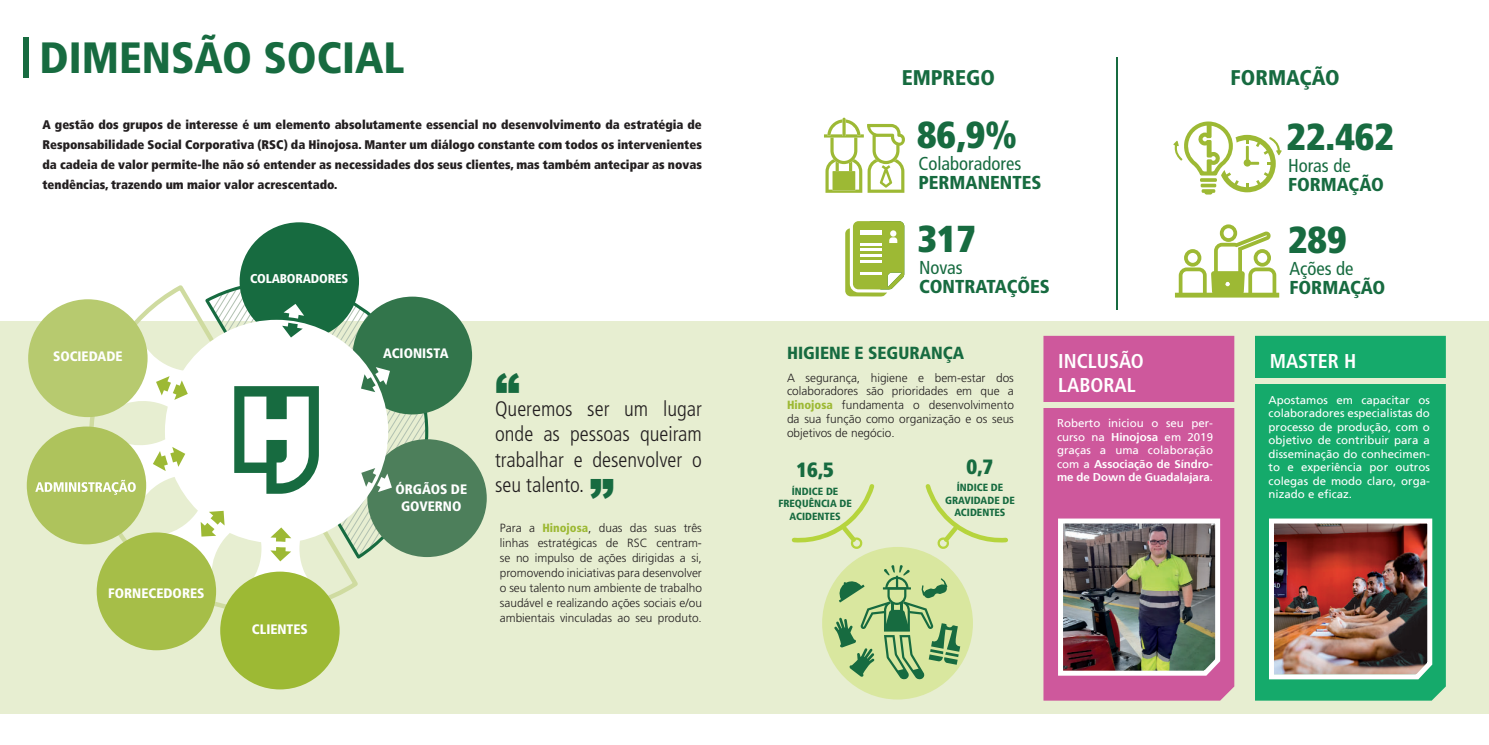
<style>
.page{position:relative;width:1489px;height:745px;background:#fff}
.page>*{position:absolute;margin:0;border:0;box-sizing:border-box;transform-origin:0 0}
.t1{font:900 49px "Arial";color:#176b40}
.t2{font:900 condensed 43.75px "Frutiger LT Std";color:#176b40}
.t3{font:900 condensed 37.5px "Frutiger LT Std";color:#176b40}
.t4{font:900 condensed 21.25px "Frutiger LT Std";color:#176b40}
.t5{font:300 condensed 21px/25.1px "Frutiger LT Std";color:#231f20;text-align:justify}
.t6{font:900 condensed 20.62px "Frutiger LT Std";color:#176b40}
.t7{font:700 condensed 20px/24px "Frutiger LT Std";color:#fff}
.t8{font:900 condensed 18.75px "Frutiger LT Std";color:#176b40}
.t9{font:condensed 18.75px "Frutiger LT Std";color:#176b40}
.t10{font:900 condensed 17.5px "Frutiger LT Std";color:#176b40}
.t11{font:900 condensed 13.62px/16.4px "Frutiger LT Std";color:#fff;text-align:center}
.t12{font:900 condensed 12.75px "Frutiger LT Std";letter-spacing:-.015em;color:#fff}
.t13{font:900 condensed 12.5px/20px "Frutiger LT Std";color:#231f20;text-align:justify}
.t14{font:300 11.88px/15px "Frutiger LT Std";color:#231f20;text-align:justify}
.t15{font:11.25px/13.5px "Frutiger CE";color:#fff;text-align:justify}
.t16{font:900 condensed 10.38px/12.5px "Frutiger LT Std";color:#176b40;text-align:center}
.s1{font-weight:900;font-stretch:condensed;color:#9db934}
.s2{font-weight:700}
</style>
<div class="page">
<div style="left:0;top:321px;width:1488px;height:391px;background:#e7eed1"></div>
<div style="left:239px;top:222px;width:120px;height:118px;background:#176b40;border-radius:50%"></div>
<div style="left:352px;top:296px;width:120px;height:118px;background:#32754b;border-radius:50%"></div>
<div style="left:367px;top:439px;width:119px;height:117px;background:#4d7f5b;border-radius:50%"></div>
<div style="left:220px;top:571px;width:119px;height:118px;background:#9db934;border-radius:50%"></div>
<div style="left:97px;top:532px;width:119px;height:118px;background:#a6be48;border-radius:50%"></div>
<div style="left:27px;top:426px;width:119px;height:118px;background:#aec35c;border-radius:50%"></div>
<hr style="left:1116px;top:57px;width:1px;height:252px;background:#176b40">
<svg style="left:791px;top:484px;width:84px;height:64px"></svg>
<svg style="left:925px;top:484px;width:83px;height:64px"></svg>
<div style="left:1043px;top:335px;width:191px;height:365px;background:#ce589c"></div>
<div style="left:1255px;top:335px;width:190px;height:365px;background:#15aa6b"></div>
<div style="left:1043px;top:402px;width:191px;height:5px;background:#e7eed1"></div>
<div style="left:1251px;top:378px;width:205px;height:5px;background:#e7eed1"></div>
<img style="left:1055px;top:515px;width:167px;height:162px">
<img style="left:1266px;top:515px;width:168px;height:166px">
<div style="left:822px;top:546px;width:150px;height:153px;background:#d9e79f;border-radius:50%"></div>
<svg style="left:834px;top:564px;width:126px;height:115px"></svg>
<svg style="left:824px;top:118px;width:80px;height:75px"></svg>
<svg style="left:845px;top:221px;width:59px;height:75px"></svg>
<hr style="left:860px;top:230px;width:22px;height:4px;background:#fff">
<hr style="left:860px;top:243px;width:22px;height:2px;background:#fff">
<hr style="left:860px;top:249px;width:22px;height:2px;background:#fff">
<hr style="left:860px;top:254px;width:22px;height:3px;background:#fff">
<hr style="left:860px;top:260px;width:22px;height:2px;background:#fff">
<hr style="left:860px;top:272px;width:22px;height:2px;background:#fff">
<svg style="left:1173px;top:121px;width:108px;height:73px"></svg>
<svg style="left:1178px;top:224px;width:98px;height:68px"></svg>
<div style="left:1174px;top:292px;width:105px;height:5px;background:#9db934"></div>
<div style="left:23px;top:37px;width:5px;height:40px;background:#176b40"></div>
<svg style="left:35px;top:282px;width:392px;height:301px"></svg>
<h2 class="t2" style="left:40px;top:32px;width:366px">DIMENSÃO SOCIAL</h2>
<p class="t13" style="left:43px;top:115px;width:661px">A gestão dos grupos de interesse é um elemento absolutamente essencial no desenvolvimento da estratégia de Responsabilidade Social Corporativa (RSC) da Hinojosa. Manter um diálogo constante com todos os intervenientes da cadeia de valor permite-lhe não só entender as necessidades dos seus clientes, mas também antecipar as novas tendências, trazendo um maior valor acrescentado.</p>
<p class="t11" style="left:53px;top:347px;width:71px">SOCIEDADE</p>
<p class="t11" style="left:108px;top:584px;width:98px">FORNECEDORES</p>
<p class="t12" style="left:250px;top:271px;width:100px">COLABORADORES</p>
<p class="t11" style="left:252px;top:620px;width:57px">CLIENTES</p>
<p class="t11" style="left:383px;top:345px;width:67px">ACIONISTA</p>
<p class="t11" style="left:395px;top:481px;width:73px">ÓRGÃOS DE<br>GOVERNO</p>
<h1 class="t1" style="left:495px;top:355px;width:26px">“</h1>
<h3 class="t5" style="left:495px;top:396px;width:208px">Queremos ser um lugar onde as pessoas queiram trabalhar e desenvolver o seu talento.</h3>
<h1 class="t1" style="left:589px;top:462px;width:26px">”</h1>
<p class="t14" style="left:500px;top:520px;width:203px">Para a <span class="s1">Hinojosa</span>, duas das suas três linhas estratégicas de RSC centram&shy;se no impulso de ações dirigidas a si, promovendo iniciativas para desenvolver o seu talento num ambiente de trabalho saudável e realizando ações sociais e/ou ambientais vinculadas ao seu produto.</p>
<h3 class="t4" style="left:901px;top:65px;width:95px">EMPREGO</h3>
<h3 class="t4" style="left:1230px;top:65px;width:111px">FORMAÇÃO</h3>
<h3 class="t3" style="left:917px;top:112px;width:102px">86,9%</h3>
<h3 class="t9" style="left:918px;top:152px;width:104px">Colaboradores</h3>
<h3 class="t8" style="left:918px;top:171px;width:124px">PERMANENTES</h3>
<h3 class="t3" style="left:917px;top:216px;width:60px">317</h3>
<h3 class="t9" style="left:919px;top:256px;width:45px">Novas</h3>
<h3 class="t8" style="left:919px;top:275px;width:132px">CONTRATAÇÕES</h3>
<h3 class="t3" style="left:1286px;top:114px;width:109px">22.462</h3>
<h3 class="t9" style="left:1287px;top:155px;width:64px">Horas de</h3>
<h3 class="t8" style="left:1287px;top:173px;width:97px">FORMAÇÃO</h3>
<h3 class="t3" style="left:1287px;top:216px;width:60px">289</h3>
<h3 class="t9" style="left:1289px;top:257px;width:66px">Ações de</h3>
<h3 class="t8" style="left:1289px;top:275px;width:97px">FORMAÇÃO</h3>
<h3 class="t10" style="left:787px;top:342px;width:179px">HIGIENE E SEGURANÇA</h3>
<p class="t14" style="left:787px;top:370px;width:228px;line-height:13.8px">A segurança, higiene e bem-estar dos colaboradores são prioridades em que a <span class="s1">Hinojosa</span> fundamenta o desenvolvimento da sua função como organização e os seus objetivos de negócio.</p>
<h3 class="t6" style="left:796px;top:457px;width:39px">16,5</h3>
<p class="t16" style="left:778px;top:484px;width:75px">ÍNDICE DE<br>FREQUÊNCIA DE<br>ACIDENTES</p>
<h3 class="t6" style="left:966px;top:453px;width:28px">0,7</h3>
<p class="t16" style="left:945px;top:481px;width:71px">ÍNDICE DE<br>GRAVIDADE DE<br>ACIDENTES</p>
<h3 class="t7" style="left:1058px;top:348px;width:87px">INCLUSÃO<br>LABORAL</h3>
<h3 class="t7" style="left:1269px;top:348px;width:88px">MASTER H</h3>
<p class="t15" style="left:1056px;top:416px;width:157px">Roberto iniciou o seu per&shy;curso na <span class="s2">Hinojosa</span> em 2019 graças a uma colaboração com a <span class="s2">Associação de Síndro&shy;me de Down de Guadalajara</span>.</p>
<p class="t15" style="left:1268px;top:393px;width:163px">Apostamos em capacitar os colaboradores especialistas do processo de produção, com o objetivo de contribuir para a disseminação do conhecimen&shy;to e experiência por outros colegas de modo claro, orga&shy;nizado e eficaz.</p>
</div>
